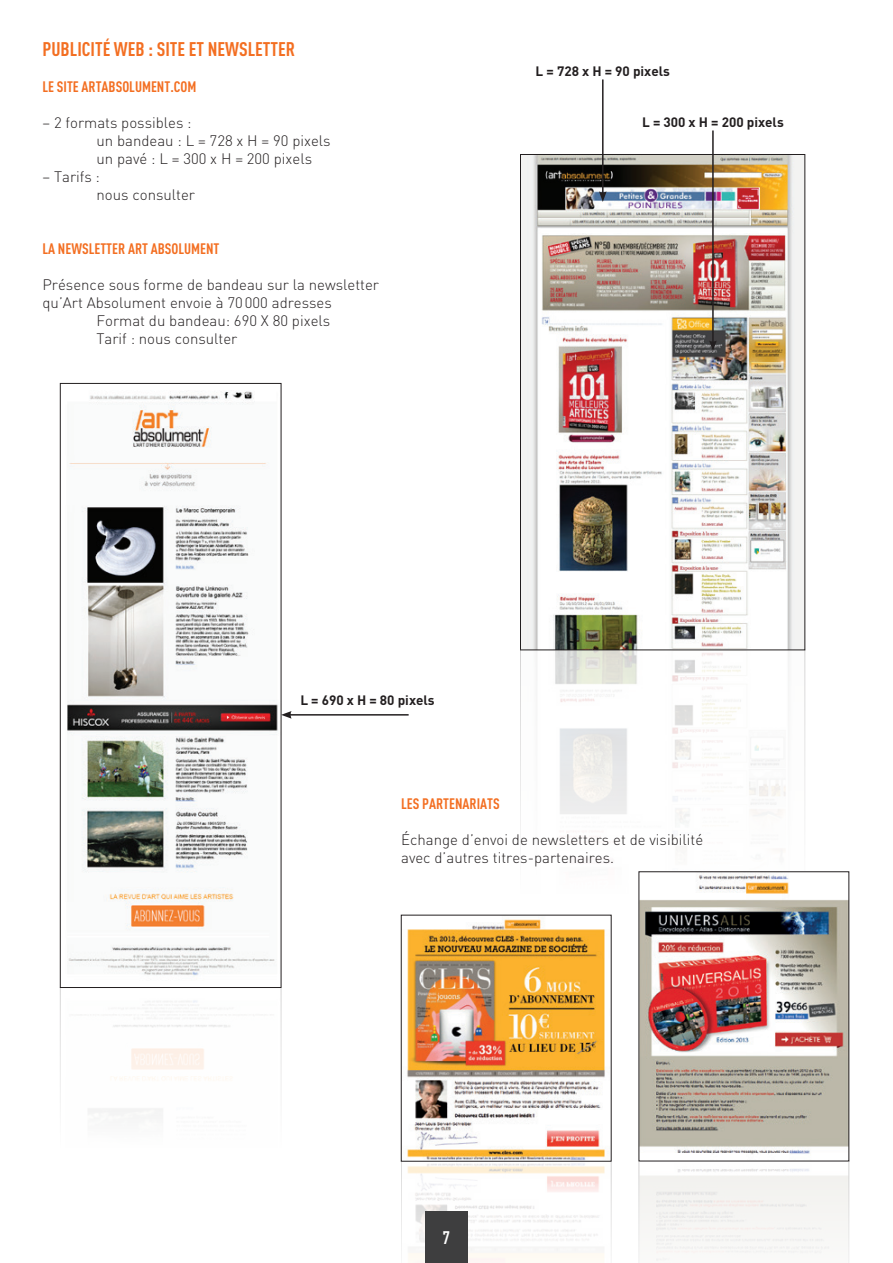
<style>
.page{position:relative;width:893px;height:1263px;background:#fff}
.page>*{position:absolute;margin:0;border:0;box-sizing:border-box;transform-origin:0 0}
.t1{font:700 19.5px "DIN Cond";color:#f36e21}
.t2{font:700 18px "DIN Cond";color:#fff}
.t3{font:300 15px/18px "DIN";color:#231f20}
.t4{font:700 15px "DIN Cond";color:#f36e21}
.t5{font:700 13.5px "DIN";color:#231f20}
</style>
<div class="page">
<img style="left:522px;top:156px;width:281px;height:987px">
<div style="left:520px;top:154px;width:285px;height:496px;border:1px solid #231f20"></div>
<img style="left:67px;top:391px;width:211px;height:585px">
<div style="left:60px;top:383px;width:221px;height:605px;border:1px solid #231f20"></div>
<svg style="left:60px;top:987px;width:221px;height:129px"></svg>
<hr style="left:602px;top:79px;width:2px;height:115px;background:#231f20">
<svg style="left:599px;top:191px;width:8px;height:11px"></svg>
<hr style="left:712px;top:130px;width:2px;height:213px;background:#231f20">
<svg style="left:709px;top:340px;width:8px;height:11px"></svg>
<hr style="left:289px;top:714px;width:120px;height:2px;background:#231f20">
<svg style="left:281px;top:711px;width:11px;height:8px"></svg>
<img style="left:641px;top:874px;width:206px;height:280px">
<svg style="left:639px;top:1161px;width:210px;height:102px"></svg>
<img style="left:407px;top:917px;width:202px;height:242px">
<svg style="left:401px;top:1161px;width:210px;height:102px"></svg>
<div style="left:425px;top:1212px;width:43px;height:51px;background:#3e3e3f"></div>
<h1 class="t1" style="left:43px;top:38px;width:254px">PUBLICITÉ WEB : SITE ET NEWSLETTER</h1>
<p class="t4" style="left:43px;top:78px;width:155px">LE SITE ARTABSOLUMENT.COM</p>
<p class="t3" style="left:97px;top:114px;width:236px;text-indent:-54px">– 2 formats possibles :<br>un bandeau : L = 728 x H = 90 pixels un pavé : L = 300 x H = 200 pixels</p>
<p class="t3" style="left:97px;top:168px;width:100px;text-indent:-54px">– Tarifs :<br>nous consulter</p>
<p class="t4" style="left:43px;top:240px;width:179px">LA NEWSLETTER ART ABSOLUMENT</p>
<p class="t3" style="left:43px;top:276px;width:338px">Présence sous forme de bandeau sur la newsletter</p>
<p class="t3" style="left:43px;top:294px;width:291px">qu’Art Absolument envoie à 70000 adresses</p>
<p class="t3" style="left:97px;top:312px;width:235px">Format du bandeau: 690 X 80 pixels</p>
<p class="t3" style="left:97px;top:330px;width:142px">Tarif : nous consulter</p>
<p class="t5" style="left:536px;top:62px;width:136px">L = 728 x H = 90 pixels</p>
<p class="t5" style="left:642px;top:113px;width:143px">L = 300 x H = 200 pixels</p>
<p class="t5" style="left:300px;top:691px;width:136px">L = 690 x H = 80 pixels</p>
<p class="t4" style="left:401px;top:795px;width:100px">LES PARTENARIATS</p>
<p class="t3" style="left:401px;top:830px;width:304px">Échange d’envoi de newsletters et de visibilité avec d’autres titres-partenaires.</p>
<p class="t2" style="left:443px;top:1226px;width:9px">7</p>
</div>
